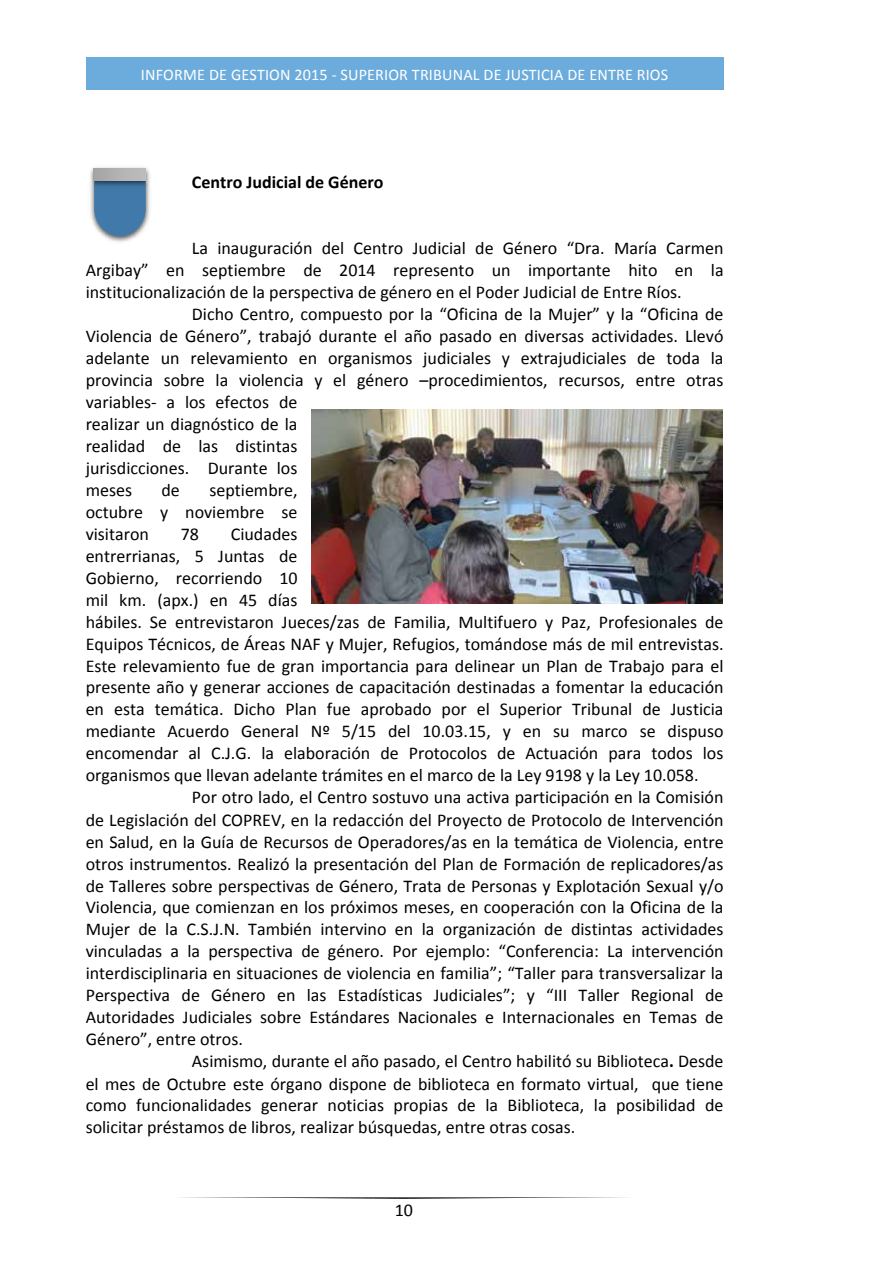
<style>
.page{position:relative;width:893px;height:1263px;background:#fff}
.page>*{position:absolute;margin:0;border:0;box-sizing:border-box;transform-origin:0 0}
.t1{font:18px/21.9px "Calibri";color:#000;text-align:justify}
.t2{font:700 18px "Calibri";color:#000}
.t3{font:16.2px "Calibri";letter-spacing:.01em;color:#fff}
.t4{font:16.2px "Calibri";color:#000}
.s1{font-weight:700}
</style>
<div class="page">
<svg style="left:181px;top:1197px;width:446px;height:2px"></svg>
<div style="left:86px;top:58px;width:638px;height:32px;background:#6cacdd"></div>
<img style="left:311px;top:410px;width:411px;height:194px">
<img style="left:90px;top:190px;width:60px;height:52px">
<svg style="left:94px;top:190px;width:52px;height:46px"></svg>
<img style="left:107px;top:190px;width:26px;height:38px">
<img style="left:90px;top:167px;width:60px;height:23px">
<svg style="left:94px;top:168px;width:52px;height:12px"></svg>
<p class="t3" style="left:141px;top:64px;width:529px">INFORME DE GESTION 2015 --‐ SUPERIOR TRIBUNAL DE JUSTICIA DE ENTRE RIOS</p>
<p class="t2" style="left:192px;top:170px;width:193px">Centro Judicial de Género</p>
<p class="t1" style="left:192px;top:237px;width:533px">La inauguración del Centro Judicial de Género “Dra. María Carmen</p>
<p class="t1" style="left:86px;top:259px;width:639px">Argibay” en septiembre de 2014 represento un importante hito en la</p>
<p class="t1" style="left:86px;top:281px;width:597px">institucionalización de la perspectiva de género en el Poder Judicial de Entre Ríos.</p>
<p class="t1" style="left:192px;top:303px;width:533px">Dicho Centro, compuesto por la “Oficina de la Mujer” y la “Oficina de</p>
<p class="t1" style="left:86px;top:325px;width:639px">Violencia de Género”, trabajó durante el año pasado en diversas actividades. Llevó</p>
<p class="t1" style="left:86px;top:347px;width:639px">adelante un relevamiento en organismos judiciales y extrajudiciales de toda la</p>
<p class="t1" style="left:86px;top:369px;width:639px">provincia sobre la violencia y el género –procedimientos, recursos, entre otras</p>
<p class="t1" style="left:86px;top:391px;width:213px">variables--‐ a los efectos de</p>
<p class="t1" style="left:86px;top:413px;width:213px">realizar un diagnóstico de la</p>
<p class="t1" style="left:86px;top:435px;width:213px">realidad de las distintas</p>
<p class="t1" style="left:86px;top:457px;width:213px">jurisdicciones. Durante los</p>
<p class="t1" style="left:86px;top:479px;width:48px">meses</p>
<p class="t1" style="left:162px;top:479px;width:20px">de</p>
<p class="t1" style="left:86px;top:479px;width:213px;text-indent:124px">septiembre, octubre y noviembre se visitaron</p>
<p class="t1" style="left:181px;top:523px;width:20px">78</p>
<p class="t1" style="left:231px;top:523px;width:68px">Ciudades</p>
<p class="t1" style="left:86px;top:545px;width:213px">entrerrianas, 5 Juntas de</p>
<p class="t1" style="left:86px;top:567px;width:213px">Gobierno, recorriendo 10</p>
<p class="t1" style="left:86px;top:589px;width:213px">mil km. (apx.) en 45 días</p>
<p class="t1" style="left:86px;top:611px;width:639px">hábiles. Se entrevistaron Jueces/zas de Familia, Multifuero y Paz, Profesionales de</p>
<p class="t1" style="left:86px;top:633px;width:639px">Equipos Técnicos, de Áreas NAF y Mujer, Refugios, tomándose más de mil entrevistas.</p>
<p class="t1" style="left:86px;top:655px;width:639px">Este relevamiento fue de gran importancia para delinear un Plan de Trabajo para el</p>
<p class="t1" style="left:86px;top:677px;width:639px">presente año y generar acciones de capacitación destinadas a fomentar la educación</p>
<p class="t1" style="left:86px;top:698px;width:639px">en esta temática. Dicho Plan fue aprobado por el Superior Tribunal de Justicia</p>
<p class="t1" style="left:86px;top:720px;width:639px">mediante Acuerdo General Nº 5/15 del 10.03.15, y en su marco se dispuso</p>
<p class="t1" style="left:86px;top:742px;width:639px">encomendar al C.J.G. la elaboración de Protocolos de Actuación para todos los</p>
<p class="t1" style="left:86px;top:764px;width:614px">organismos que llevan adelante trámites en el marco de la Ley 9198 y la Ley 10.058.</p>
<p class="t1" style="left:192px;top:786px;width:533px">Por otro lado, el Centro sostuvo una activa participación en la Comisión</p>
<p class="t1" style="left:86px;top:809px;width:639px">de Legislación del COPREV, en la redacción del Proyecto de Protocolo de Intervención</p>
<p class="t1" style="left:86px;top:831px;width:639px">en Salud, en la Guía de Recursos de Operadores/as en la temática de Violencia, entre</p>
<p class="t1" style="left:86px;top:853px;width:639px">otros instrumentos. Realizó la presentación del Plan de Formación de replicadores/as</p>
<p class="t1" style="left:86px;top:875px;width:639px">de Talleres sobre perspectivas de Género, Trata de Personas y Explotación Sexual y/o</p>
<p class="t1" style="left:86px;top:896px;width:639px">Violencia, que comienzan en los próximos meses, en cooperación con la Oficina de la</p>
<p class="t1" style="left:86px;top:918px;width:639px">Mujer de la C.S.J.N. También intervino en la organización de distintas actividades</p>
<p class="t1" style="left:86px;top:940px;width:639px">vinculadas a la perspectiva de género. Por ejemplo: “Conferencia: La intervención</p>
<p class="t1" style="left:86px;top:962px;width:639px">interdisciplinaria en situaciones de violencia en familia”; “Taller para transversalizar la</p>
<p class="t1" style="left:86px;top:984px;width:639px">Perspectiva de Género en las Estadísticas Judiciales”; y “III Taller Regional de</p>
<p class="t1" style="left:86px;top:1006px;width:639px">Autoridades Judiciales sobre Estándares Nacionales e Internacionales en Temas de</p>
<p class="t1" style="left:86px;top:1028px;width:159px">Género”, entre otros.</p>
<p class="t1" style="left:192px;top:1050px;width:533px">Asimismo, durante el año pasado, el Centro habilitó su Biblioteca<span class="s1">.</span> Desde</p>
<p class="t1" style="left:86px;top:1073px;width:639px">el mes de Octubre este órgano dispone de biblioteca en formato virtual, que tiene</p>
<p class="t1" style="left:86px;top:1094px;width:639px">como funcionalidades generar noticias propias de la Biblioteca, la posibilidad de</p>
<p class="t1" style="left:86px;top:1116px;width:491px">solicitar préstamos de libros, realizar búsquedas, entre otras cosas.</p>
<p class="t4" style="left:396px;top:1199px;width:18px">16</p>
<p class="t1" style="left:395px;top:1199px;width:20px">10</p>
</div>
